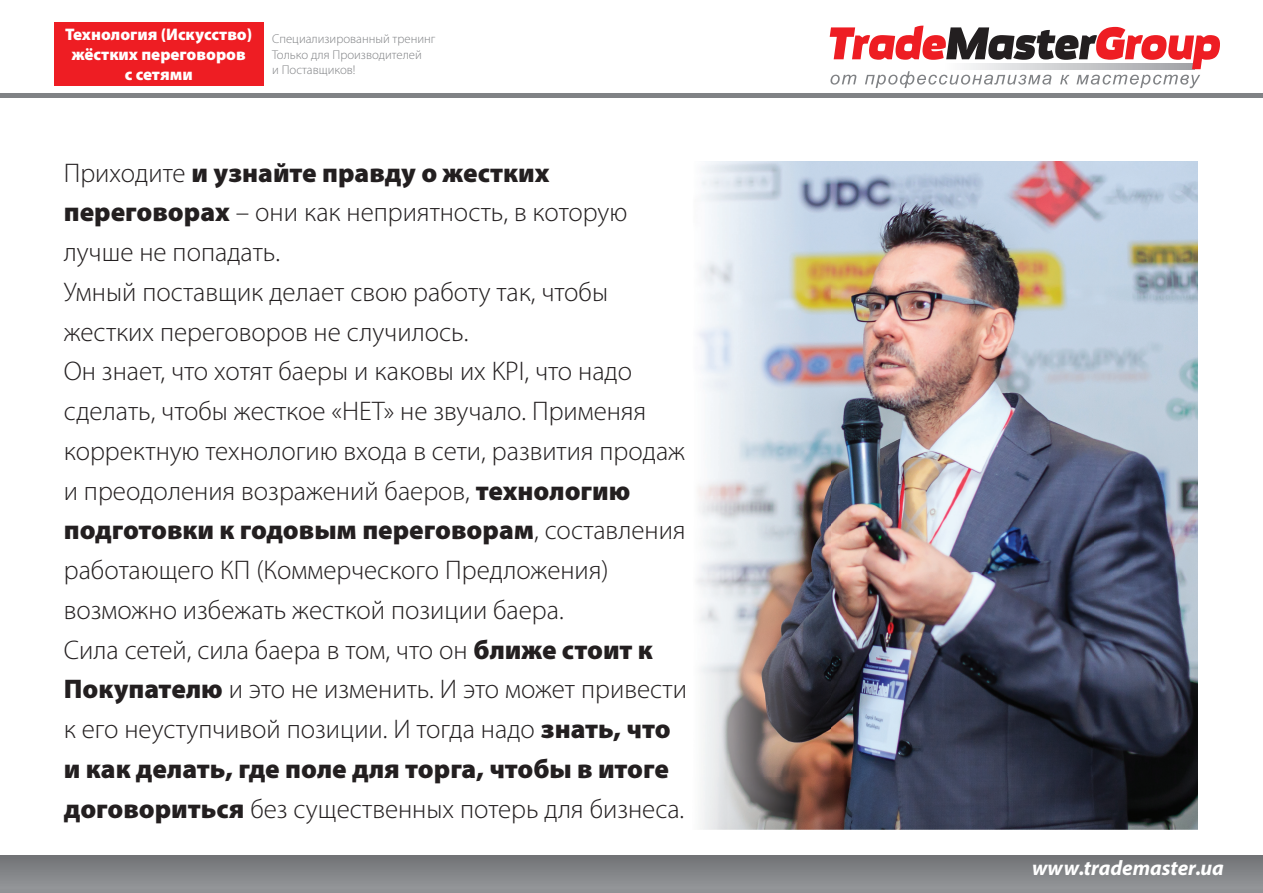
<style>
.page{position:relative;width:1263px;height:893px;background:#fff}
.page>*{position:absolute;margin:0;border:0;box-sizing:border-box;transform-origin:0 0}
.t1{font:300 27px/39.8px "Myriad Pro";color:#231f20}
.t2{font:italic 700 21px "Myriad Pro";color:#fff}
.t3{font:900 16.8px/20.1px "Myriad Pro";color:#fff;text-align:center}
.t4{font:300 12.75px/15.3px "Myriad Pro";color:#808285}
.s1{font-weight:900}
</style>
<div class="page">
<div style="left:0;top:93px;width:1263px;height:5px;background:#808285"></div>
<div style="left:0;top:855px;width:1263px;height:38px;background:linear-gradient(to bottom,#717376,#95979a)"></div>
<svg style="left:830px;top:26px;width:390px;height:62px"></svg>
<div style="left:54px;top:22px;width:209px;height:63px;background:#ee1d23"></div>
<img style="left:696px;top:161px;width:501px;height:668px">
<p class="t3" style="left:65px;top:24px;width:189px">Технология (Искусство) жёстких переговоров<br>с сетями</p>
<p class="t4" style="left:272px;top:32px;width:165px">Специализированный тренинг<br>Только для Производителей<br>и Поставщиков!</p>
<p class="t1" style="left:64px;top:153px;width:625px">Приходите <span class="s1">и узнайте правду о жестких переговорах</span> – они как неприятность, в которую лучше не попадать.<br>Умный поставщик делает свою работу так, чтобы жестких переговоров не случилось.<br>Он знает, что хотят баеры и каковы их KPI, что надо сделать, чтобы жесткое «НЕТ» не звучало. Применяя корректную технологию входа в сети, развития продаж и преодоления возражений баеров, <span class="s1">технологию подготовки к годовым переговорам</span>, составления работающего КП (Коммерческого Предложения) возможно избежать жесткой позиции баера.<br>Сила сетей, сила баера в том, что он <span class="s1">ближе стоит к Покупателю</span> и это не изменить. И это может привести к его неуступчивой позиции. И тогда надо <span class="s1">знать, что и как делать, где поле для торга, чтобы в итоге договориться</span> без существенных потерь для бизнеса.</p>
<p class="t2" style="left:1032px;top:854px;width:193px">www.trademaster.ua</p>
</div>
